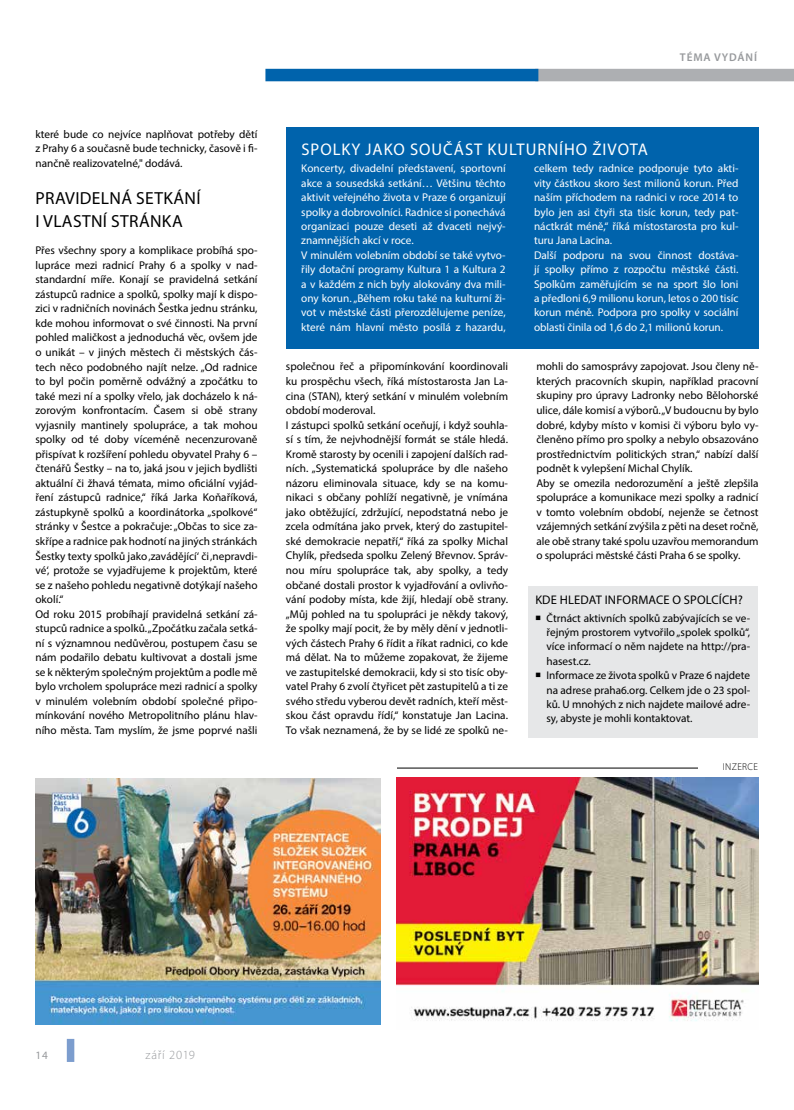
<style>
.page{position:relative;width:794px;height:1110px;background:#fff}
.page>*{position:absolute;margin:0;border:0;box-sizing:border-box;transform-origin:0 0}
.t1{font:17.5px/22.5px "Myriad Pro";letter-spacing:.02em;color:#000}
.t2{font:16.88px "Myriad Pro";letter-spacing:.06em;color:#fff}
.t3{font:12.5px "Myriad Pro";letter-spacing:.015em;color:#000}
.t4{font:300 12.5px "Myriad Pro";letter-spacing:.06em;color:#97999c}
.t5{font:11.25px/14.5px "Myriad Pro";color:#000;text-align:justify}
.t6{font:11.25px/14.4px "Myriad Pro";color:#fff}
.t7{font:600 11.25px "Myriad Pro";letter-spacing:.08em;color:#97999c}
.t8{font:11.25px "Myriad Pro";color:#97999c}
.t9{font:300 10px "Myriad Pro";letter-spacing:.04em;color:#000}
</style>
<div class="page">
<div style="left:67px;top:1038px;width:7px;height:23px;background:#7c9dce"></div>
<div style="left:535px;top:69px;width:259px;height:12px;background:#adafb2"></div>
<img style="left:397px;top:777px;width:361px;height:244px">
<hr style="left:397px;top:767px;width:361px;height:1px;background:#000">
<div style="left:698px;top:762px;width:60px;height:12px;background:#fff"></div>
<img style="left:35px;top:778px;width:345px;height:246px">
<div style="left:265px;top:69px;width:273px;height:12px;background:#0063ac"></div>
<div style="left:286px;top:128px;width:472px;height:221px;background:#0063ac"></div>
<div style="left:528px;top:586px;width:229px;height:151px;background:#e6e7e8"></div>
<p class="t5" style="left:35px;top:127px;width:224px">které bude co nejvíce naplňovat potřeby dětí z Prahy 6 a současně bude technicky, časově i fi&shy;nančně realizovatelné," dodává.</p>
<h1 class="t1" style="left:36px;top:187px;width:166px">PRAVIDELNÁ SETKÁNÍ<br>I VLASTNÍ STRÁNKA</h1>
<p class="t5" style="left:35px;top:243px;width:224px;text-align:left">Přes všechny spory a komplikace probíhá spo&shy;lupráce mezi radnicí Prahy 6 a spolky v nad&shy;standardní míře. Konají se pravidelná setkání zástupců radnice a spolků, spolky mají k dispo&shy;zici v radničních novinách Šestka jednu stránku, kde mohou informovat o své činnosti. Na první pohled maličkost a jednoduchá věc, ovšem jde o unikát – v jiných městech či městských čás&shy;tech něco podobného najít nelze. „Od radnice to byl počin poměrně odvážný a zpočátku to také mezi ní a spolky vřelo, jak docházelo k ná&shy;zorovým konfrontacím. Časem si obě strany vyjasnily mantinely spolupráce, a tak mohou spolky od té doby víceméně necenzurovaně přispívat k rozšíření pohledu obyvatel Prahy 6 – čtenářů Šestky – na to, jaká jsou v jejich bydlišti aktuální či žhavá témata, mimo oficiální vyjád&shy;ření zástupců radnice,“ říká Jarka Koňaříková, zástupkyně spolků a koordinátorka „spolkové“ stránky v Šestce a pokračuje: „Občas to sice za&shy;skřípe a radnice pak hodnotí na jiných stránkách Šestky texty spolků jako ‚zavádějící‘ či ‚nepravdi&shy;vé‘, protože se vyjadřujeme k projektům, které se z našeho pohledu negativně dotýkají našeho okolí.“<br>Od roku 2015 probíhají pravidelná setkání zá&shy;stupců radnice a spolků. „Zpočátku začala setká&shy;ní s významnou nedůvěrou, postupem času se nám podařilo debatu kultivovat a dostali jsme se k některým společným projektům a podle mě bylo vrcholem spolupráce mezi radnicí a spolky v minulém volebním období společné připo&shy;mínkování nového Metropolitního plánu hlav&shy;ního města. Tam myslím, že jsme poprvé našli</p>
<h2 class="t2" style="left:301px;top:139px;width:348px">SPOLKY JAKO SOUČÁST KULTURNÍHO ŽIVOTA</h2>
<p class="t7" style="left:680px;top:50px;width:79px">TÉMA VYDÁNÍ</p>
<p class="t6" style="left:301px;top:161px;width:206px">Koncerty, divadelní představení, sportovní akce a sousedská setkání… Většinu těchto aktivit veřejného života v Praze 6 organizují spolky a dobrovolníci. Radnice si ponechává organizaci pouze deseti až dvaceti nejvý&shy;znamnějších akcí v roce.<br>V minulém volebním období se také vytvo&shy;řily dotační programy Kultura 1 a Kultura 2 a v každém z nich byly alokovány dva mili&shy;ony korun. „Během roku také na kulturní ži&shy;vot v městské části přerozdělujeme peníze, které nám hlavní město posílá z hazardu,</p>
<p class="t6" style="left:534px;top:161px;width:206px">celkem tedy radnice podporuje tyto akti&shy;vity částkou skoro šest milionů korun. Před naším příchodem na radnici v roce 2014 to bylo jen asi čtyři sta tisíc korun, tedy pat&shy;náctkrát méně,“ říká místostarosta pro kul&shy;turu Jana Lacina.<br>Další podporu na svou činnost dostáva&shy;jí spolky přímo z rozpočtu městské části.<br>Spolkům zaměřujícím se na sport šlo loni a předloni 6,9 milionu korun, letos o 200 tisíc korun méně. Podpora pro spolky v sociální oblasti činila od 1,6 do 2,1 milionů korun.</p>
<p class="t5" style="left:286px;top:359px;width:224px;text-align:left">společnou řeč a připomínkování koordinovali ku prospěchu všech, říká místostarosta Jan La&shy;cina (STAN), který setkání v minulém volebním období moderoval.<br>I zástupci spolků setkání oceňují, i když souhla&shy;sí s tím, že nejvhodnější formát se stále hledá.<br>Kromě starosty by ocenili i zapojení dalších rad&shy;ních. „Systematická spolupráce by dle našeho názoru eliminovala situace, kdy se na komu&shy;nikaci s občany pohlíží negativně, je vnímána jako obtěžující, zdržující, nepodstatná nebo je zcela odmítána jako prvek, který do zastupitel&shy;ské demokracie nepatří,“ říká za spolky Michal Chylík, předseda spolku Zelený Břevnov. Správ&shy;nou míru spolupráce tak, aby spolky, a tedy občané dostali prostor k vyjadřování a ovlivňo&shy;vání podoby místa, kde žijí, hledají obě strany. „Můj pohled na tu spolupráci je někdy takový, že spolky mají pocit, že by měly dění v jednotli&shy;vých částech Prahy 6 řídit a říkat radnici, co kde má dělat. Na to můžeme zopakovat, že žijeme ve zastupitelské demokracii, kdy si sto tisíc oby&shy;vatel Prahy 6 zvolí čtyřicet pět zastupitelů a ti ze svého středu vyberou devět radních, kteří měst&shy;skou část opravdu řídí,“ konstatuje Jan Lacina.<br>To však neznamená, že by se lidé ze spolků ne-</p>
<p class="t5" style="left:536px;top:359px;width:224px;text-align:left">mohli do samosprávy zapojovat. Jsou členy ně&shy;kterých pracovních skupin, například pracovní skupiny pro úpravy Ladronky nebo Bělohorské ulice, dále komisí a výborů. „V budoucnu by bylo dobré, kdyby místo v komisi či výboru bylo vy&shy;členěno přímo pro spolky a nebylo obsazováno prostřednictvím politických stran,“ nabízí další podnět k vylepšení Michal Chylík.<br>Aby se omezila nedorozumění a ještě zlepšila spolupráce a komunikace mezi spolky a radnicí v tomto volebním období, nejenže se četnost vzájemných setkání zvýšila z pěti na deset ročně, ale obě strany také spolu uzavřou memorandum o spolupráci městské části Praha 6 se spolky.</p>
<p class="t3" style="left:535px;top:591px;width:209px">KDE HLEDAT INFORMACE O SPOLCÍCH?</p>
<p class="t5" style="left:546px;top:610px;width:205px;text-indent:-11px">○ Čtrnáct aktivních spolků zabývajících se ve&shy;řejným prostorem vytvořilo „spolek spolků“, více informací o něm najdete na http://pra&shy;hasest.cz.</p>
<p class="t5" style="left:546px;top:668px;width:205px;text-indent:-11px">○ Informace ze života spolků v Praze 6 najdete na adrese praha6.org. Celkem jde o 23 spol&shy;ků. U mnohých z nich najdete mailové adre&shy;sy, abyste je mohli kontaktovat.</p>
<p class="t9" style="left:722px;top:760px;width:37px">INZERCE</p>
<p class="t8" style="left:35px;top:1048px;width:14px">14</p>
<p class="t4" style="left:146px;top:1047px;width:51px">září 2019</p>
</div>
